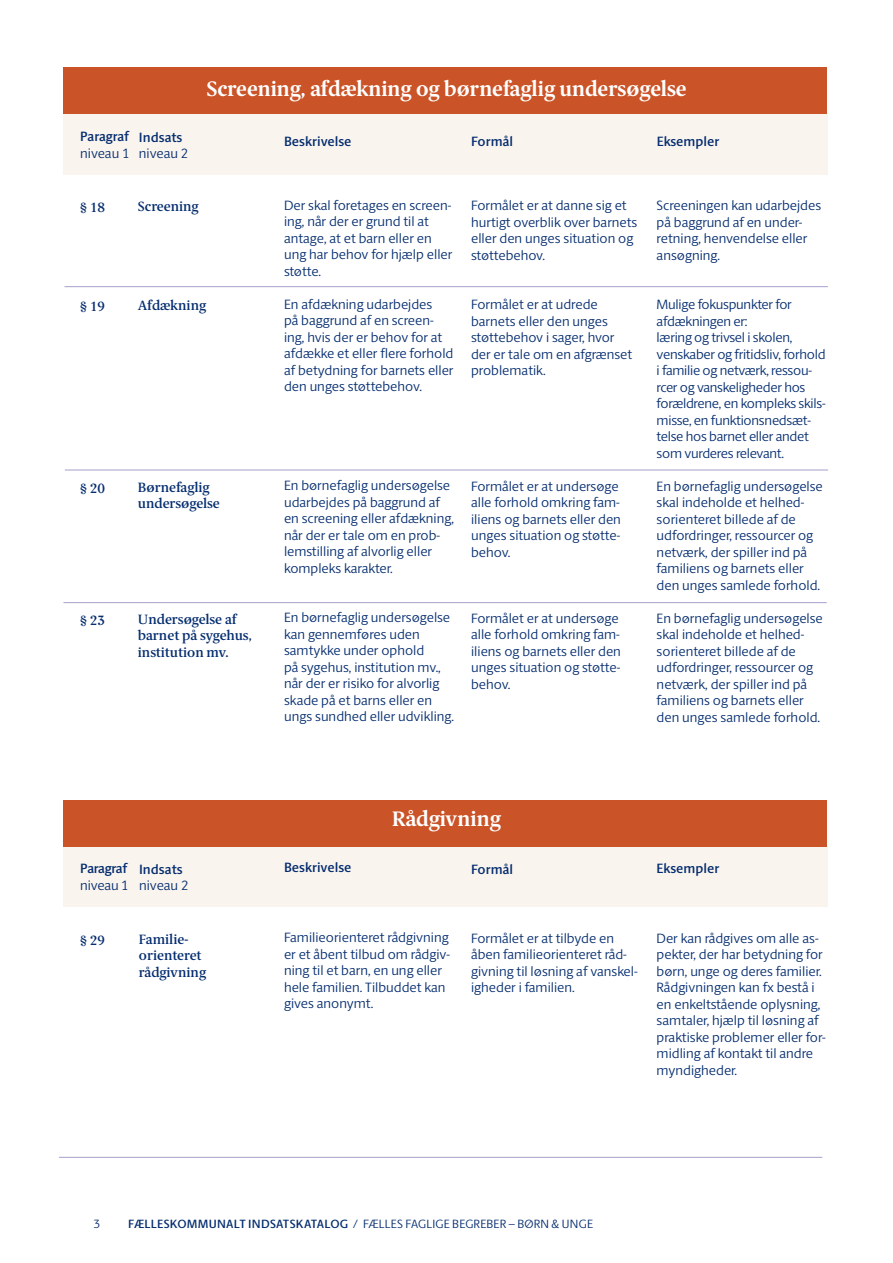
<style>
.page{position:relative;width:893px;height:1263px;background:#fff}
.page>*{position:absolute;margin:0;border:0;box-sizing:border-box;transform-origin:0 0}
.t1{font:700 21px "ID Serif";color:#fff}
.t2{font:300 13.5px/16.5px "ID Sans";color:#052d6f}
.t3{font:300 13.5px/16.5px "ID Sans";letter-spacing:-.02em;color:#052d6f}
.t4{font:600 13.5px/16.5px "ID Serif";color:#052d6f}
.t5{font:600 13.5px/16.5px "ID Sans";color:#052d6f}
.t6{font:600 13.5px/16.5px "ID Sans";letter-spacing:-.02em;color:#052d6f}
.t7{font:300 12px "ID Sans";letter-spacing:.02em;color:#052d6f}
.s1{font-weight:300}
.s2{font-weight:600}
</style>
<div class="page">
<div style="left:63px;top:114px;width:765px;height:61px;background:#faf4ee"></div>
<div style="left:63px;top:68px;width:764px;height:46px;background:#ca5327"></div>
<hr style="left:65px;top:286px;width:763px;height:1px;background:#a5a0cc">
<hr style="left:65px;top:470px;width:763px;height:1px;background:#a5a0cc">
<hr style="left:63px;top:602px;width:764px;height:1px;background:#a5a0cc">
<div style="left:63px;top:846px;width:765px;height:61px;background:#faf4ee"></div>
<div style="left:63px;top:800px;width:764px;height:46px;background:#ca5327"></div>
<hr style="left:59px;top:1157px;width:763px;height:1px;background:#a5a0cc">
<h2 class="t1" style="left:206px;top:76px;width:482px">Screening, afdækning og børnefaglig undersøgelse</h2>
<p class="t5" style="left:80px;top:128px;width:51px">Paragraf <span class="s1">niveau 1</span></p>
<p class="t5" style="left:139px;top:129px;width:51px">Indsats <span class="s1">niveau 2</span></p>
<p class="t5" style="left:284px;top:134px;width:69px">Beskrivelse</p>
<p class="t5" style="left:471px;top:133px;width:43px">Formål</p>
<p class="t5" style="left:657px;top:133px;width:64px">Eksempler</p>
<p class="t4" style="left:80px;top:200px;width:26px">§ 18</p>
<p class="t4" style="left:80px;top:299px;width:26px">§ 19</p>
<p class="t4" style="left:80px;top:480px;width:26px">§ 20</p>
<p class="t4" style="left:80px;top:612px;width:26px">§ 23</p>
<p class="t4" style="left:138px;top:199px;width:62px">Screening</p>
<p class="t4" style="left:138px;top:298px;width:70px">Afdækning</p>
<p class="t4" style="left:138px;top:479px;width:83px">Børnefaglig undersøgelse</p>
<p class="t4" style="left:138px;top:611px;width:116px">Undersøgelse af barnet på sygehus, institution mv.</p>
<p class="t2" style="left:284px;top:197px;width:170px">Der skal foretages en screen&shy;ing, når der er grund til at antage, at et barn eller en ung har behov for hjælp eller støtte.</p>
<p class="t2" style="left:284px;top:296px;width:171px">En afdækning udarbejdes<br>på baggrund af en screen&shy;ing, hvis der er behov for at afdække et eller flere forhold af betydning for barnets eller den unges støttebehov.</p>
<p class="t2" style="left:471px;top:197px;width:168px">Formålet er at danne sig et hurtigt overblik over barnets eller den unges situation og støttebehov.</p>
<p class="t2" style="left:471px;top:296px;width:163px">Formålet er at udrede barnets eller den unges støttebehov i sager, hvor der er tale om en afgrænset problematik.</p>
<p class="t2" style="left:284px;top:477px;width:172px">En børnefaglig undersøgelse udarbejdes på baggrund af en screening eller afdækning, når der er tale om en prob&shy;lemstilling af alvorlig eller kompleks karakter.</p>
<p class="t2" style="left:284px;top:609px;width:172px">En børnefaglig undersøgelse kan gennemføres uden samtykke under ophold<br>på sygehus, institution mv., når der er risiko for alvorlig skade på et barns eller en ungs sundhed eller udvikling.</p>
<p class="t2" style="left:471px;top:478px;width:151px">Formålet er at undersøge alle forhold omkring fam&shy;iliens og barnets eller den unges situation og støtte&shy;behov.</p>
<p class="t2" style="left:471px;top:610px;width:151px">Formålet er at undersøge alle forhold omkring fam&shy;iliens og barnets eller den unges situation og støtte&shy;behov.</p>
<p class="t2" style="left:657px;top:197px;width:166px">Screeningen kan udarbejdes på baggrund af en under&shy;retning, henvendelse eller ansøgning.</p>
<p class="t3" style="left:657px;top:296px;width:171px">Mulige fokuspunkter for afdækningen er:<br>læring og trivsel i skolen, venskaber og fritidsliv, forhold i familie og netværk, ressou&shy;rcer og vanskeligheder hos forældrene, en kompleks skils&shy;misse, en funktionsnedsæt&shy;telse hos barnet eller andet som vurderes relevant.</p>
<p class="t2" style="left:657px;top:478px;width:168px">En børnefaglig undersøgelse skal indeholde et helhed&shy;sorienteret billede af de udfordringer, ressourcer og netværk, der spiller ind på familiens og barnets eller den unges samlede forhold.</p>
<p class="t2" style="left:657px;top:610px;width:168px">En børnefaglig undersøgelse skal indeholde et helhed&shy;sorienteret billede af de udfordringer, ressourcer og netværk, der spiller ind på familiens og barnets eller den unges samlede forhold.</p>
<h2 class="t1" style="left:392px;top:806px;width:110px">Rådgivning</h2>
<p class="t6" style="left:80px;top:860px;width:50px">Paragraf <span class="s1">niveau 1</span></p>
<p class="t5" style="left:139px;top:861px;width:51px">Indsats <span class="s1">niveau 2</span></p>
<p class="t5" style="left:284px;top:859px;width:69px">Beskrivelse</p>
<p class="t5" style="left:471px;top:861px;width:43px">Formål</p>
<p class="t5" style="left:657px;top:860px;width:64px">Eksempler</p>
<p class="t4" style="left:139px;top:931px;width:69px">Familie&shy;orienteret rådgivning</p>
<p class="t2" style="left:284px;top:929px;width:168px">Familieorienteret rådgivning er et åbent tilbud om rådgiv&shy;ning til et barn, en ung eller hele familien. Tilbuddet kan gives anonymt.</p>
<p class="t4" style="left:80px;top:932px;width:26px">§ 29</p>
<p class="t2" style="left:471px;top:930px;width:168px">Formålet er at tilbyde en åben familieorienteret råd&shy;givning til løsning af vanskel&shy;igheder i familien.</p>
<p class="t2" style="left:657px;top:930px;width:171px">Der kan rådgives om alle as&shy;pekter, der har betydning for børn, unge og deres familier.<br>Rådgivningen kan fx bestå i en enkeltstående oplysning, samtaler, hjælp til løsning af praktiske problemer eller for&shy;midling af kontakt til andre myndigheder.</p>
<p class="t7" style="left:93px;top:1217px;width:8px">3</p>
<p class="t7" style="left:128px;top:1216px;width:466px"><span class="s2">FÆLLESKOMMUNALT INDSATSKATALOG</span> / FÆLLES FAGLIGE BEGREBER – BØRN &amp; UNGE</p>
</div>
